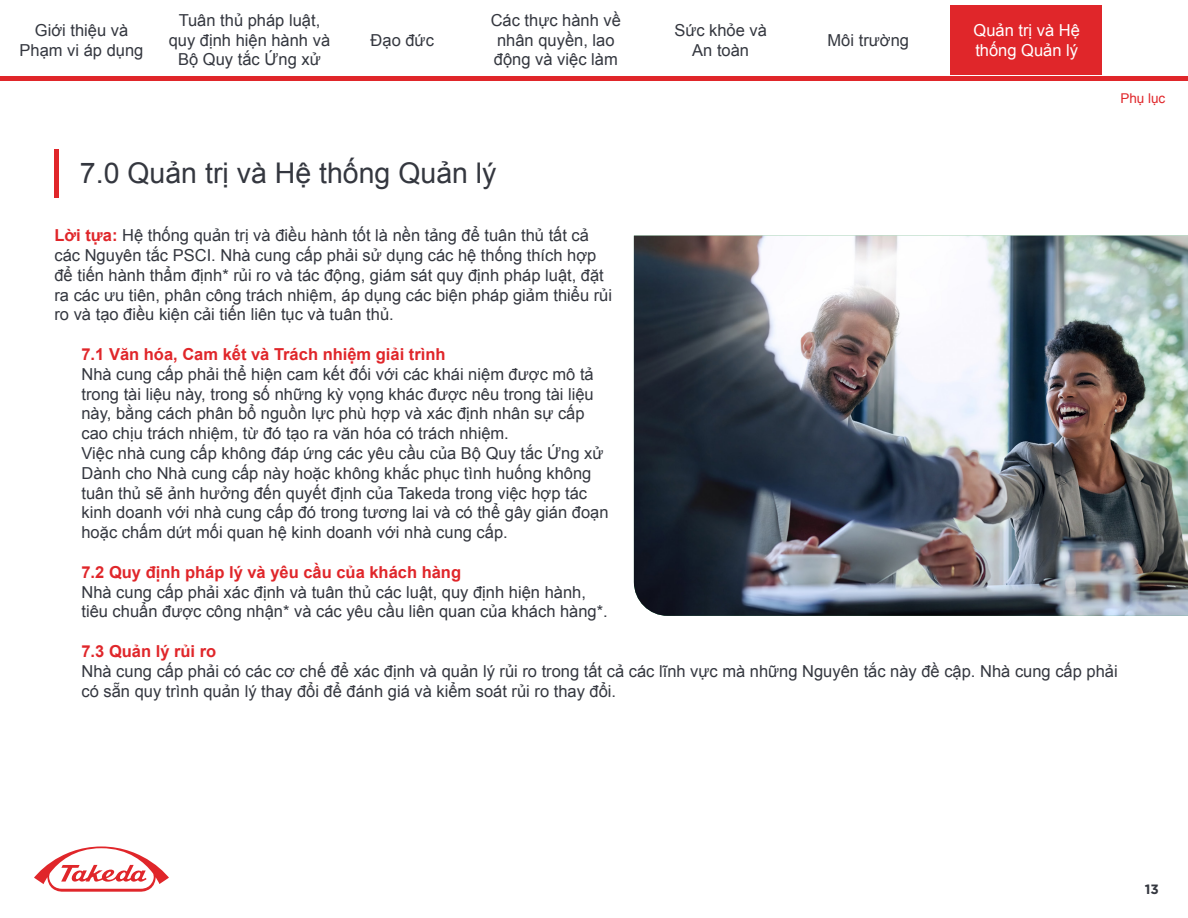
<style>
.page{position:relative;width:1188px;height:918px;background:#fff}
.page>*{position:absolute;margin:0;border:0;box-sizing:border-box;transform-origin:0 0}
.t1{font:28.5px "Arial";color:#34373f}
.t2{font:16.5px/19.8px "Arial";color:#34373f}
.t3{font:700 16.5px "Arial";color:#e0262a}
.t4{font:16.5px/19.8px "Arial";color:#fff}
.t5{font:13.5px "Arial";color:#e0262a}
.t6{font:700 13.5px "Gotham";color:#34373f}
.s1{font-weight:700;color:#e0262a}
</style>
<div class="page">
<div style="left:950px;top:5px;width:152px;height:70px;background:#e0262a"></div>
<svg style="left:34px;top:846px;width:135px;height:46px"></svg>
<hr style="left:0;top:77px;width:1188px;height:4px;background:#e0262a">
<img style="left:634px;top:236px;width:554px;height:380px">
<div style="left:54px;top:149px;width:5px;height:49px;background:#e0262a"></div>
<p class="t2" style="left:20px;top:20px;width:125px;text-align:center">Giới thiệu và<br>Phạm vi áp dụng</p>
<p class="t2" style="left:169px;top:10px;width:163px;text-align:center">Tuân thủ pháp luật, quy định hiện hành và<br>Bộ Quy tắc Ứng xử</p>
<p class="t2" style="left:371px;top:30px;width:65px">Đạo đức</p>
<p class="t2" style="left:491px;top:10px;width:132px">Các thực hành về nhân quyền, lao động và việc làm</p>
<h1 class="t1" style="left:80px;top:155px;width:418px">7.0 Quản trị và Hệ thống Quản lý</h1>
<p class="t2" style="left:674px;top:20px;width:94px;text-align:center">Sức khỏe và<br>An toàn</p>
<p class="t2" style="left:828px;top:30px;width:83px">Môi trường</p>
<p class="t4" style="left:974px;top:21px;width:108px">Quản trị và Hệ thống Quản lý</p>
<p class="t5" style="left:1120px;top:90px;width:47px">Phụ lục</p>
<p class="t2" style="left:54px;top:226px;width:559px"><span class="s1">Lời tựa:</span> Hệ thống quản trị và điều hành tốt là nền tảng để tuân thủ tất cả các Nguyên tắc PSCI. Nhà cung cấp phải sử dụng các hệ thống thích hợp để tiến hành thẩm định* rủi ro và tác động, giám sát quy định pháp luật, đặt ra các ưu tiên, phân công trách nhiệm, áp dụng các biện pháp giảm thiểu rủi ro và tạo điều kiện cải tiến liên tục và tuân thủ.</p>
<p class="t3" style="left:81px;top:343px;width:366px">7.1 Văn hóa, Cam kết và Trách nhiệm giải trình</p>
<p class="t2" style="left:81px;top:364px;width:529px">Nhà cung cấp phải thể hiện cam kết đối với các khái niệm được mô tả trong tài liệu này, trong số những kỳ vọng khác được nêu trong tài liệu này, bằng cách phân bổ nguồn lực phù hợp và xác định nhân sự cấp cao chịu trách nhiệm, từ đó tạo ra văn hóa có trách nhiệm.<br>Việc nhà cung cấp không đáp ứng các yêu cầu của Bộ Quy tắc Ứng xử Dành cho Nhà cung cấp này hoặc không khắc phục tình huống không tuân thủ sẽ ảnh hưởng đến quyết định của Takeda trong việc hợp tác kinh doanh với nhà cung cấp đó trong tương lai và có thể gây gián đoạn hoặc chấm dứt mối quan hệ kinh doanh với nhà cung cấp.</p>
<p class="t3" style="left:81px;top:561px;width:381px">7.2 Quy định pháp lý và yêu cầu của khách hàng</p>
<p class="t2" style="left:81px;top:582px;width:528px">Nhà cung cấp phải xác định và tuân thủ các luật, quy định hiện hành, tiêu chuẩn được công nhận* và các yêu cầu liên quan của khách hàng*.</p>
<p class="t3" style="left:81px;top:640px;width:136px">7.3 Quản lý rủi ro</p>
<p class="t2" style="left:81px;top:661px;width:1038px">Nhà cung cấp phải có các cơ chế để xác định và quản lý rủi ro trong tất cả các lĩnh vực mà những Nguyên tắc này đề cập. Nhà cung cấp phải có sẵn quy trình quản lý thay đổi để đánh giá và kiểm soát rủi ro thay đổi.</p>
<p class="t6" style="left:1145px;top:880px;width:16px">13</p>
</div>
